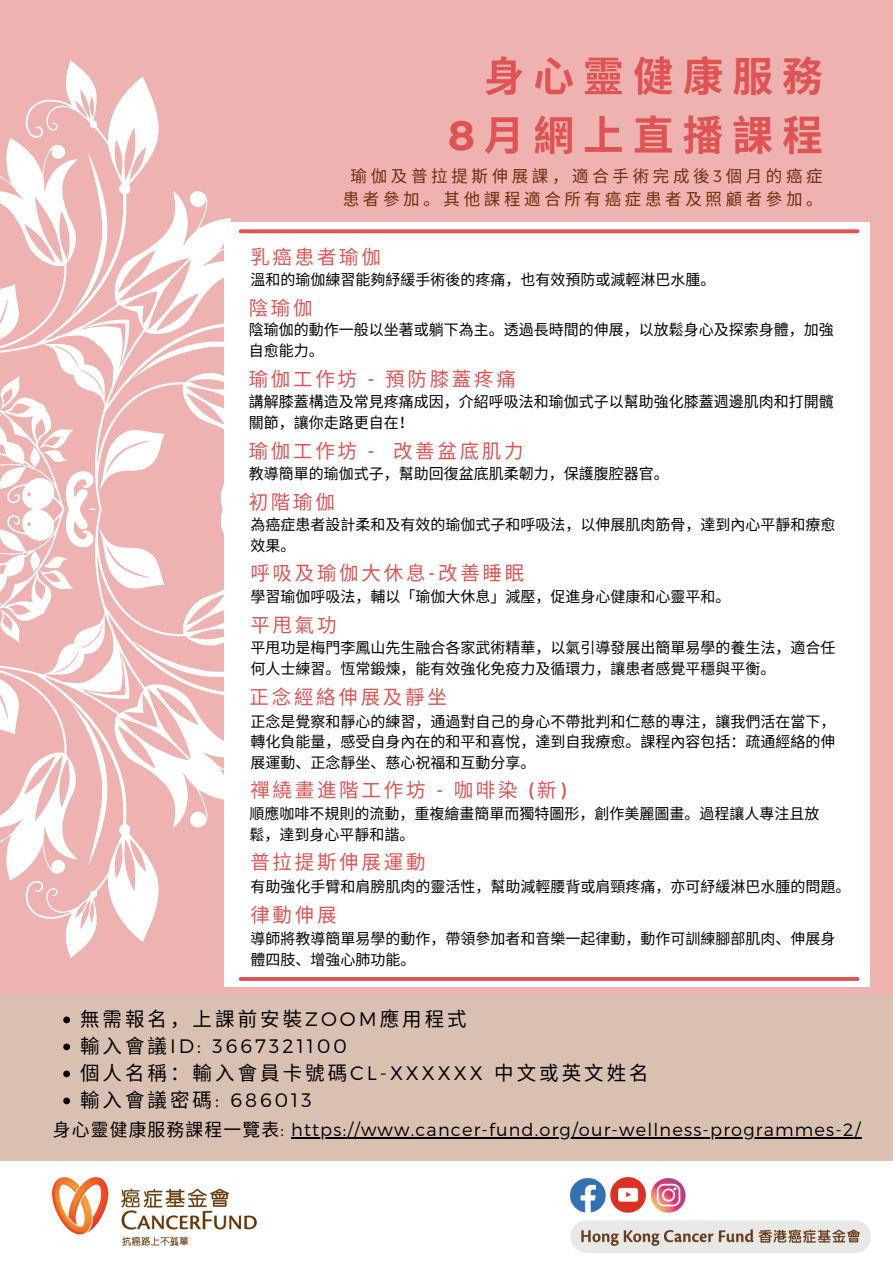
<style>
.page{position:relative;width:893px;height:1263px;background:#eeb2b1}
.page>*{position:absolute;margin:0;border:0;box-sizing:border-box;transform-origin:0 0}
.t1{font:700 40.65px/59.1px "Noto Sans CJ Ksc";letter-spacing:.22em;color:#df5353;text-align:right}
.t2{font:19.5px "Noto Sans CJ Ksc";letter-spacing:.14em;color:#df5353}
.t3{font:19.5px "Noto Sans CJ Ksc";letter-spacing:.155em;color:#000}
.t4{font:300 19.5px "Montserrat";letter-spacing:.155em;color:#000}
.t5{font:300 17.77px "Montserrat";letter-spacing:.065em;color:#000}
.t6{font:16.5px/23.1px "Noto Sans CJ Ksc";letter-spacing:.22em;color:#693207;text-align:center}
.t7{font:15px/20.9px "Noto Sans CJ Ksc";color:#000}
.s1{font-family:"Montserrat"}
.s2{font-family:"Montserrat";font-weight:300}
.s3{font-family:"Noto Sans CJ Ksc";font-weight:400}
</style>
<div class="page">
<div style="left:0;top:995px;width:893px;height:166px;background:#d9c1b1"></div>
<svg style="left:0;top:60px;width:231px;height:898px"></svg>
<div style="left:224px;top:222px;width:645px;height:764px;background:#fff"></div>
<hr style="left:241px;top:977px;width:616px;height:4px;background:#df5353">
<svg style="left:63px;top:1016px;width:7px;height:7px"></svg>
<svg style="left:63px;top:1043px;width:7px;height:7px"></svg>
<svg style="left:63px;top:1070px;width:7px;height:7px"></svg>
<svg style="left:63px;top:1097px;width:7px;height:7px"></svg>
<svg style="left:241px;top:229px;width:616px;height:4px;background:#e16161"></svg>
<hr style="left:291px;top:1137px;width:570px;height:2px;background:#000">
<div style="left:0;top:1161px;width:893px;height:102px;background:#fff"></div>
<img style="left:52px;top:1178px;width:204px;height:67px">
<img style="left:570px;top:1178px;width:35px;height:35px">
<img style="left:610px;top:1178px;width:35px;height:35px">
<img style="left:651px;top:1178px;width:35px;height:34px">
<img style="left:570px;top:1221px;width:300px;height:31px">
<p class="t1" style="left:448px;top:45px;width:376px">身心靈健康服務<br><span class="s1">8</span>月網上直播課程</p>
<p class="t6" style="left:343px;top:163px;width:481px">瑜伽及普拉提斯伸展課，適合手術完成後<span class="s2">3</span>個月的癌症患者參加。其他課程適合所有癌症患者及照顧者參加。</p>
<p class="t2" style="left:250px;top:241px;width:132px">乳癌患者瑜伽</p>
<h2 class="t7" style="left:250px;top:269px;width:466px">溫和的瑜伽練習能夠紓緩手術後的疼痛，也有效預防或減輕淋巴水腫。</h2>
<h2 class="t2" style="left:249px;top:292px;width:65px">陰瑜伽</h2>
<p class="t7" style="left:249px;top:318px;width:586px">陰瑜伽的動作一般以坐著或躺下為主。透過長時間的伸展，以放鬆身心及探索身體，加強自愈能力。</p>
<p class="t2" style="left:249px;top:363px;width:269px">瑜伽工作坊 <span class="s1">-</span> 預防膝蓋疼痛</p>
<h2 class="t7" style="left:249px;top:390px;width:586px">講解膝蓋構造及常見疼痛成因，介紹呼吸法和瑜伽式子以幫助強化膝蓋週邊肌肉和打開髖關節，讓你走路更自在！</h2>
<h2 class="t2" style="left:249px;top:435px;width:273px">瑜伽工作坊 <span class="s1">-</span> 改善盆底肌力</h2>
<h2 class="t7" style="left:249px;top:462px;width:421px">教導簡單的瑜伽式子，幫助回復盆底肌柔韌力，保護腹腔器官。</h2>
<p class="t2" style="left:249px;top:486px;width:88px">初階瑜伽</p>
<h2 class="t7" style="left:250px;top:513px;width:586px">為癌症患者設計柔和及有效的瑜伽式子和呼吸法，以伸展肌肉筋骨，達到內心平靜和療愈效果。</h2>
<p class="t2" style="left:250px;top:558px;width:275px">呼吸及瑜伽大休息<span class="s1">-</span>改善睡眠</p>
<p class="t7" style="left:250px;top:585px;width:481px">學習瑜伽呼吸法，輔以「瑜伽大休息」減壓，促進身心健康和心靈平和。</p>
<p class="t2" style="left:250px;top:609px;width:88px">平甩氣功</p>
<h2 class="t7" style="left:250px;top:636px;width:586px">平甩功是梅門李鳳山先生融合各家武術精華，以氣引導發展出簡單易學的養生法，適合任</h2>
<p class="t7" style="left:250px;top:657px;width:526px">何人士練習。恆常鍛煉，能有效強化免疫力及循環力，讓患者感覺平穩與平衡。</p>
<p class="t2" style="left:249px;top:681px;width:199px">正念經絡伸展及靜坐</p>
<p class="t7" style="left:250px;top:710px;width:586px;text-align:justify">正念是覺察和靜心的練習，通過對自己的身心不帶批判和仁慈的專注，讓我們活在當下，轉化負能量，感受自身內在的和平和喜悅，達到自我療愈。課程內容包括：疏通經絡的伸展運動、正念靜坐、慈心祝福和互動分享。</p>
<p class="t2" style="left:250px;top:775px;width:317px">禪繞畫進階工作坊 <span class="s1">-</span> 咖啡染 <span class="s1">(</span>新<span class="s1">)</span></p>
<p class="t7" style="left:249px;top:803px;width:571px">順應咖啡不規則的流動，重複繪畫簡單而獨特圖形，創作美麗圖畫。過程讓人專注且放鬆，達到身心平靜和諧。</p>
<p class="t2" style="left:250px;top:847px;width:177px">普拉提斯伸展運動</p>
<h2 class="t7" style="left:250px;top:875px;width:601px">有助強化手臂和肩膀肌肉的靈活性，幫助減輕腰背或肩頸疼痛，亦可紓緩淋巴水腫的問題。</h2>
<p class="t2" style="left:250px;top:899px;width:88px">律動伸展</p>
<h2 class="t7" style="left:250px;top:927px;width:585px">導師將教導簡單易學的動作，帶領參加者和音樂一起律動，動作可訓練腳部肌肉、伸展身體四肢、增強心肺功能。</h2>
<h1 class="t3" style="left:80px;top:1003px;width:388px">無需報名，上課前安裝<span class="s2">ZOOM</span>應用程式</h1>
<p class="t4" style="left:80px;top:1033px;width:268px"><span class="s3">輸入會議</span>ID: 3667321100</p>
<p class="t3" style="left:80px;top:1057px;width:570px">個人名稱：輸入會員卡號碼<span class="s2">CL-XXXXXX</span> 中文或英文姓名</p>
<h2 class="t4" style="left:80px;top:1087px;width:233px"><span class="s3">輸入會議密碼</span>: 686013</h2>
<p class="t5" style="left:53px;top:1118px;width:809px"><span class="s3">身心靈健康服務課程一覽表</span>: https://www.cancer-fund.org/our-wellness-programmes-2/</p>
</div>
